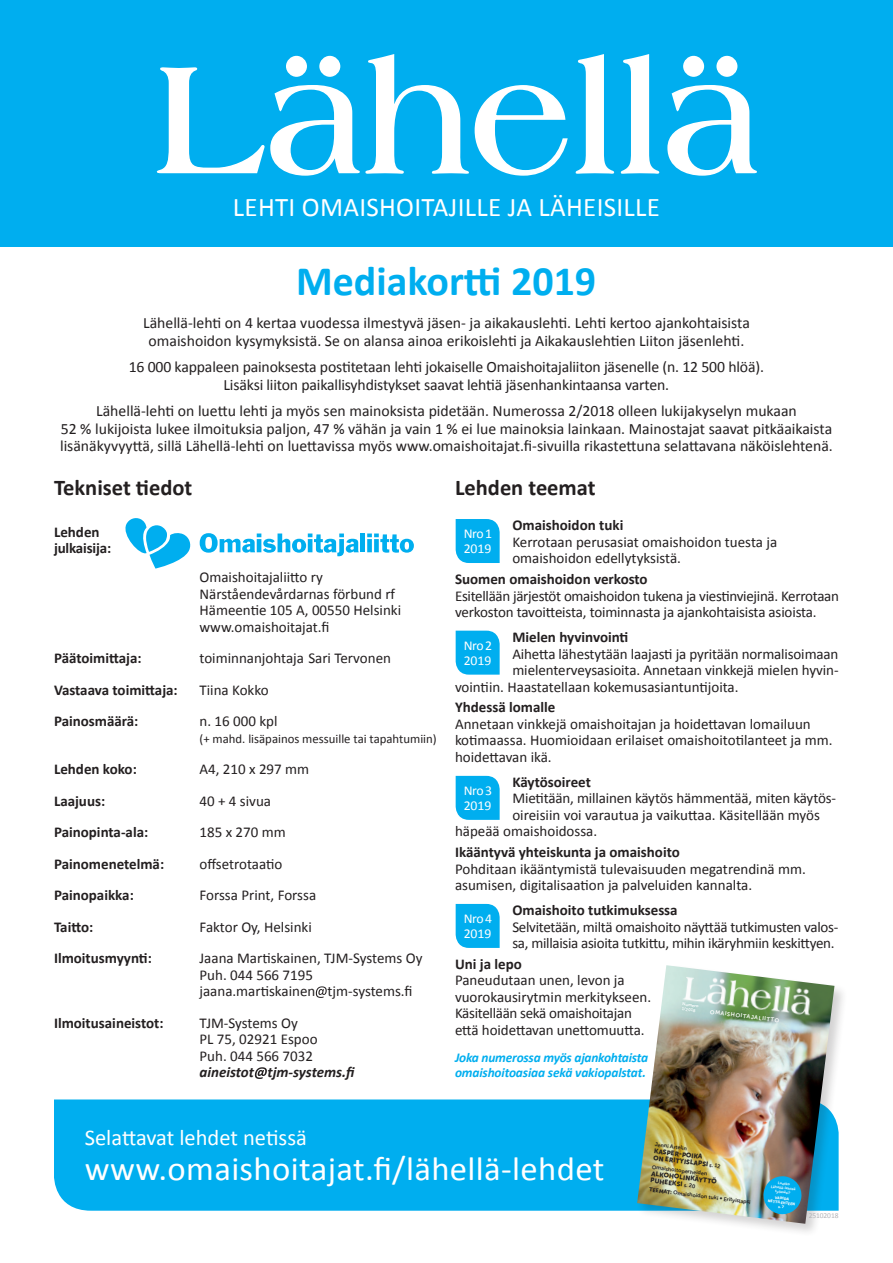
<style>
.page{position:relative;width:893px;height:1263px;background:#fff}
.page>*{position:absolute;margin:0;border:0;box-sizing:border-box;transform-origin:0 0}
.t1{font:700 42px "Calibri";color:#00aeef}
.t2{font:33.75px "Calibri";letter-spacing:.01em;color:#fff}
.t3{font:27px "Calibri";letter-spacing:.01em;color:#fff}
.t4{font:700 22.5px "Calibri";color:#231f20}
.t5{font:22.5px "Calibri";color:#fff}
.t6{font:15.75px/17.7px "Calibri";color:#231f20;text-align:center}
.t7{font:15px/16.5px "Calibri";color:#231f20}
.t8{font:700 15px/16.5px "Calibri";color:#231f20}
.t9{font:15px/16.5px "Calibri";letter-spacing:-.02em;color:#231f20}
.t10{font:italic 700 13.5px/15px "Calibri";letter-spacing:-.015em;color:#00aeef}
.t11{font:13.5px/15px "Calibri";color:#fff}
.t12{font:12.75px "Calibri";color:#231f20}
.t13{font:7.5px "Calibri";letter-spacing:-.01em;color:#b2b3b7}
.t14{font:6.6px/6.9px "Museo Sans 900";color:#231f20}
.t15{font:5.7px "Museo Sans 700";color:#fff}
.t16{font:5.4px "Museo Sans 700";color:#231f20}
.t17{font:4.2px/4.8px "Museo Sans 700";color:#fff}
.t18{font:3.75px/4.2px "Museo Sans 700";color:#fff;text-align:center}
.t19{font:3.75px/4.2px "Museo Sans 900";color:#fff;text-align:center}
.s1{font-weight:700;font-style:italic}
.s2{font-family:"Museo Sans 700";font-size:5.4px}
.s3{font-family:"Museo Sans 900"}
</style>
<div class="page">
<div style="left:0;top:0;width:893px;height:247px;background:#00aeef"></div>
<svg style="left:156px;top:54px;width:412px;height:122px"></svg>
<svg style="left:575px;top:54px;width:85px;height:120px"></svg>
<svg style="left:667px;top:55px;width:90px;height:121px"></svg>
<svg style="left:316px;top:986px;width:11px;height:12px"></svg>
<svg style="left:255px;top:1067px;width:12px;height:12px"></svg>
<div style="left:54px;top:1099px;width:581px;height:112px;background:#00aeef"></div>
<div style="left:456px;top:519px;width:44px;height:44px;background:#00aeef"></div>
<svg style="left:456px;top:631px;width:44px;height:44px;background:#0cb1ef"></svg>
<svg style="left:456px;top:776px;width:44px;height:44px;background:#0bb1ef"></svg>
<svg style="left:456px;top:904px;width:44px;height:44px;background:#0bb1ef"></svg>
<div style="left:635px;top:963px;width:212px;height:274px;background:#231f20;opacity:.2"></div>
<img style="left:637px;top:965px;width:197px;height:259px">
<svg style="left:762px;top:1175px;width:41px;height:40px;background:#2699c3"></svg>
<img style="left:675px;top:970px;width:144px;height:49px">
<svg style="left:200px;top:533px;width:159px;height:23px"></svg>
<div style="left:360px;top:533px;width:5px;height:19px;background:#00aeef"></div>
<svg style="left:367px;top:533px;width:47px;height:20px"></svg>
<svg style="left:125px;top:518px;width:66px;height:51px"></svg>
<p class="t3" style="left:233px;top:190px;width:428px">LEHTI OMAISHOITAJILLE JA LÄHEISILLE</p>
<p class="t1" style="left:296px;top:254px;width:302px">Mediakortti 2019</p>
<p class="t6" style="left:143px;top:314px;width:608px">Lähellä-lehti on 4 kertaa vuodessa ilmestyvä jäsen- ja aikakauslehti. Lehti kertoo ajankohtaisista omaishoidon kysymyksistä. Se on alansa ainoa erikoislehti ja Aikakauslehtien Liiton jäsenlehti.</p>
<p class="t6" style="left:129px;top:358px;width:637px">16 000 kappaleen painoksesta postitetaan lehti jokaiselle Omaishoitajaliiton jäsenelle (n. 12 500 hlöä).<br>Lisäksi liiton paikallisyhdistykset saavat lehtiä jäsenhankintaansa varten.</p>
<p class="t6" style="left:60px;top:402px;width:774px">Lähellä-lehti on luettu lehti ja myös sen mainoksista pidetään. Numerossa 2/2018 olleen lukijakyselyn mukaan<br>52 % lukijoista lukee ilmoituksia paljon, 47 % vähän ja vain 1 % ei lue mainoksia lainkaan. Mainostajat saavat pitkäaikaista lisänäkyvyyttä, sillä Lähellä-lehti on luettavissa myös www.omaishoitajat.fi-sivuilla rikastettuna selattavana näköislehtenä.</p>
<p class="t4" style="left:54px;top:473px;width:140px">Tekniset tiedot</p>
<p class="t8" style="left:54px;top:523px;width:59px">Lehden julkaisija:</p>
<p class="t7" style="left:200px;top:569px;width:203px">Omaishoitajaliitto ry<br>Närståendevårdarnas förbund rf<br>Hämeentie 105 A, 00550 Helsinki www.omaishoitajat.fi</p>
<p class="t8" style="left:54px;top:650px;width:89px">Päätoimittaja:</p>
<p class="t7" style="left:199px;top:650px;width:193px">toiminnanjohtaja Sari Tervonen</p>
<p class="t8" style="left:54px;top:682px;width:125px">Vastaava toimittaja:</p>
<p class="t7" style="left:200px;top:682px;width:71px">Tiina Kokko</p>
<p class="t8" style="left:54px;top:713px;width:86px">Painosmäärä:</p>
<p class="t7" style="left:199px;top:713px;width:79px">n. 16 000 kpl</p>
<p class="t12" style="left:200px;top:730px;width:239px">(+ mahd. lisäpainos messuille tai tapahtumiin)</p>
<p class="t8" style="left:54px;top:761px;width:84px">Lehden koko:</p>
<p class="t7" style="left:200px;top:761px;width:111px">A4, 210 x 297 mm</p>
<p class="t8" style="left:54px;top:792px;width:53px">Laajuus:</p>
<p class="t7" style="left:199px;top:792px;width:73px">40 + 4 sivua</p>
<p class="t8" style="left:54px;top:824px;width:96px">Painopinta-ala:</p>
<p class="t7" style="left:200px;top:824px;width:88px">185 x 270 mm</p>
<p class="t8" style="left:54px;top:855px;width:112px">Painomenetelmä:</p>
<p class="t7" style="left:199px;top:855px;width:84px">offsetrotaatio</p>
<p class="t8" style="left:54px;top:887px;width:81px">Painopaikka:</p>
<p class="t7" style="left:200px;top:887px;width:118px">Forssa Print, Forssa</p>
<p class="t8" style="left:54px;top:918px;width:41px">Taitto:</p>
<p class="t7" style="left:199px;top:918px;width:114px">Faktor Oy, Helsinki</p>
<p class="t8" style="left:54px;top:950px;width:99px">Ilmoitusmyynti:</p>
<p class="t7" style="left:200px;top:950px;width:225px">Jaana Martiskainen, TJM-Systems Oy<br>Puh. 044 566 7195 jaana.martiskainen tjm-systems.fi</p>
<p class="t8" style="left:54px;top:1014px;width:111px">Ilmoitusaineistot:</p>
<p class="t7" style="left:199px;top:1014px;width:158px">TJM-Systems Oy<br>PL 75, 02921 Espoo<br>Puh. 044 566 7032 <span class="s1">aineistot tjm-systems.fi</span></p>
<p class="t4" style="left:455px;top:473px;width:142px">Lehden teemat</p>
<p class="t8" style="left:512px;top:517px;width:112px">Omaishoidon tuki</p>
<p class="t7" style="left:512px;top:534px;width:266px">Kerrotaan perusasiat omaishoidon tuesta ja omaishoidon edellytyksistä.</p>
<p class="t8" style="left:455px;top:571px;width:194px">Suomen omaishoidon verkosto</p>
<p class="t9" style="left:455px;top:587px;width:385px">Esitellään järjestöt omaishoidon tukena ja viestinviejinä. Kerrotaan verkoston tavoitteista, toiminnasta ja ajankohtaisista asioista.</p>
<p class="t8" style="left:512px;top:629px;width:118px">Mielen hyvinvointi</p>
<p class="t7" style="left:512px;top:645px;width:328px">Aihetta lähestytään laajasti ja pyritään normalisoimaan</p>
<p class="t7" style="left:512px;top:662px;width:327px">mielenterveysasioita. Annetaan vinkkejä mielen hyvin-</p>
<p class="t7" style="left:455px;top:678px;width:285px">vointiin. Haastatellaan kokemusasiantuntijoita.</p>
<p class="t8" style="left:455px;top:699px;width:102px">Yhdessä lomalle</p>
<p class="t7" style="left:455px;top:716px;width:379px">Annetaan vinkkejä omaishoitajan ja hoidettavan lomailuun kotimaassa. Huomioidaan erilaiset omaishoitotilanteet ja mm. hoidettavan ikä.</p>
<p class="t8" style="left:512px;top:773px;width:80px">Käytösoireet</p>
<p class="t7" style="left:512px;top:790px;width:324px">Mietitään, millainen käytös hämmentää, miten käytös-</p>
<p class="t7" style="left:512px;top:807px;width:309px">oireisiin voi varautua ja vaikuttaa. Käsitellään myös</p>
<p class="t7" style="left:455px;top:823px;width:144px">häpeää omaishoidossa.</p>
<p class="t8" style="left:455px;top:844px;width:226px">Ikääntyvä yhteiskunta ja omaishoito</p>
<p class="t7" style="left:455px;top:860px;width:352px">Pohditaan ikääntymistä tulevaisuuden megatrendinä mm. asumisen, digitalisaation ja palveluiden kannalta.</p>
<p class="t8" style="left:512px;top:902px;width:167px">Omaishoito tutkimuksessa</p>
<p class="t9" style="left:512px;top:918px;width:328px">Selvitetään, miltä omaishoito näyttää tutkimusten valos&shy;sa, millaisia asioita tutkittu, mihin ikäryhmiin keskittyen.</p>
<p class="t8" style="left:455px;top:955px;width:68px">Uni ja lepo</p>
<p class="t7" style="left:455px;top:972px;width:198px">Paneudutaan unen, levon ja vuorokausirytmin merkitykseen.<br>Käsitellään sekä omaishoitajan että hoidettavan unettomuutta.</p>
<p class="t10" style="left:455px;top:1050px;width:195px">Joka numerossa myös ajankohtaista omaishoitoasiaa sekä vakiopalstat.</p>
<p class="t11" style="left:464px;top:526px;width:30px">Nro 1<br>2019</p>
<p class="t11" style="left:464px;top:638px;width:30px">Nro 2<br>2019</p>
<p class="t11" style="left:464px;top:783px;width:30px">Nro 3<br>2019</p>
<p class="t11" style="left:464px;top:911px;width:30px">Nro 4<br>2019</p>
<p class="t17" style="left:683px;top:1001px;width:18px;rotate:7deg">Numero<br>1/2018</p>
<p class="t15" style="left:711px;top:1008px;width:71px;rotate:7deg">OMAISHOITAJALIITTO</p>
<p class="t5" style="left:85px;top:1123px;width:224px">Selattavat lehdet netissä</p>
<p class="t2" style="left:85px;top:1148px;width:521px">www.omaishoitajat.fi/lähellä-lehdet</p>
<p class="t16" style="left:655px;top:1141px;width:34px;rotate:7deg">Jenni Artelin</p>
<p class="t14" style="left:654px;top:1147px;width:69px;rotate:7deg">KASPER-POIKA<br>ON ERITYISLAPSI <span class="s2">s. 12</span></p>
<p class="t16" style="left:652px;top:1164px;width:57px;rotate:7deg">Omaishoitoperheiden</p>
<p class="t14" style="left:652px;top:1170px;width:67px;rotate:7deg">ALKOHOLINKÄYTTÖ<br>PUHEEKSI <span class="s2">s. 20</span></p>
<p class="t16" style="left:650px;top:1186px;width:104px;rotate:7deg"><span class="s3">TEEMAT:</span> Omaishoidon tuki ∞ Erityislapsi</p>
<p class="t18" style="left:772px;top:1180px;width:26px;rotate:7deg">Luetko<br>Lähellä-lehteä työssäsi?</p>
<p class="t19" style="left:769px;top:1194px;width:29px;rotate:7deg">VAIHDA<br>NETTILEHTEEN s. 7</p>
<p class="t13" style="left:809px;top:1211px;width:31px">25102018</p>
</div>
